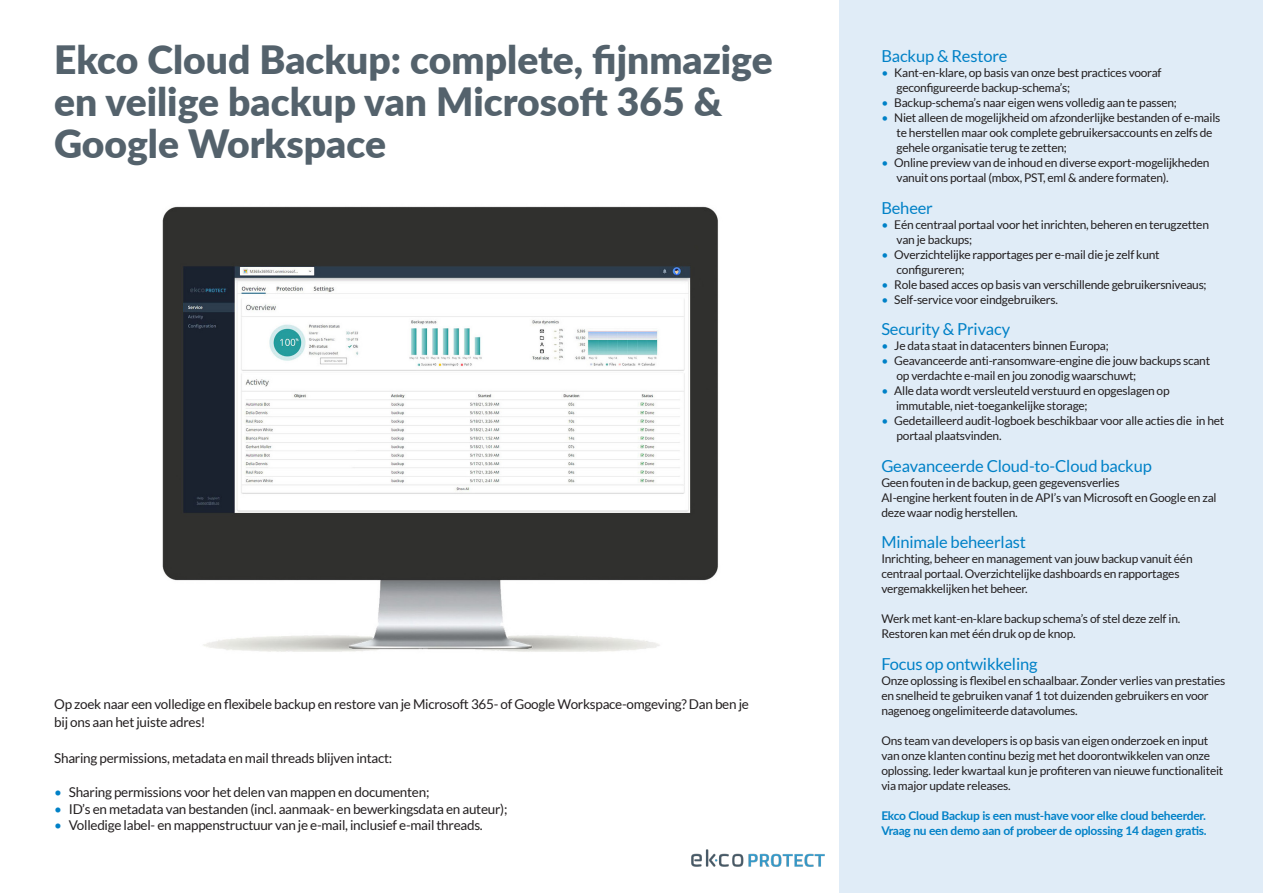
<style>
.page{position:relative;width:1263px;height:893px;background:#fff}
.page>*{position:absolute;margin:0;border:0;box-sizing:border-box;transform-origin:0 0}
.t1{font:900 39px/42px "Lato";color:#54626c}
.Main_Body{font:16.5px "Lato";letter-spacing:-.01em;color:#0081c7}
.Main_Body-2{font:13.5px/18px "Lato";letter-spacing:-.02em;color:#231f20}
.Main_Body-3{font:12px/15px "Lato";letter-spacing:-.02em;color:#231f20}
.Main_Body-4{font:700 12px/15px "Lato";letter-spacing:-.02em;color:#0081c7}
.s1{color:#0081c7}
</style>
<div class="page">
<div style="left:840px;top:0;width:423px;height:893px;background:#e0ecf7"></div>
<img style="left:162px;top:206px;width:556px;height:446px">
<img style="left:691px;top:849px;width:134px;height:18px">
<p class="t1" style="left:54px;top:37px;width:720px">Ekco Cloud Backup: complete, fijnmazige en veilige backup van Microsoft 365 &amp;<br>Google Workspace</p>
<p class="Main_Body-2" style="left:54px;top:695px;width:696px">Op zoek naar een volledige en flexibele backup en restore van je Microsoft 365- of Google Workspace-omgeving? Dan ben je bij ons aan het juiste adres!</p>
<p class="Main_Body-2" style="left:54px;top:749px;width:340px">Sharing permissions, metadata en mail threads blijven intact:</p>
<p class="Main_Body-2" style="left:54px;top:783px;width:377px"><span class="s1">•</span> Sharing permissions voor het delen van mappen en documenten;</p>
<p class="Main_Body-2" style="left:54px;top:800px;width:455px"><span class="s1">•</span> ID’s en metadata van bestanden (incl. aanmaak- en bewerkingsdata en auteur);</p>
<p class="Main_Body-2" style="left:54px;top:816px;width:430px"><span class="s1">•</span> Volledige label- en mappenstructuur van je e-mail, inclusief e-mail threads.</p>
<p class="Main_Body" style="left:881px;top:47px;width:128px">Backup &amp; Restore</p>
<p class="Main_Body-3" style="left:896px;top:65px;width:266px;text-indent:-15px"><span class="s1">•</span> Kant-en-klare, op basis van onze best practices vooraf geconfigureerde backup-schema’s;</p>
<p class="Main_Body-3" style="left:881px;top:95px;width:297px"><span class="s1">•</span> Backup-schema’s naar eigen wens volledig aan te passen;</p>
<p class="Main_Body-3" style="left:896px;top:110px;width:325px;text-indent:-15px"><span class="s1">•</span> Niet alleen de mogelijkheid om afzonderlijke bestanden of e-mails te herstellen maar ook complete gebruikersaccounts en zelfs de gehele organisatie terug te zetten;</p>
<p class="Main_Body-3" style="left:896px;top:155px;width:314px;text-indent:-15px"><span class="s1">•</span> Online preview van de inhoud en diverse export-mogelijkheden vanuit ons portaal (mbox, PST, eml &amp; andere formaten).</p>
<p class="Main_Body" style="left:881px;top:199px;width:53px">Beheer</p>
<p class="Main_Body-3" style="left:896px;top:217px;width:314px;text-indent:-15px"><span class="s1">•</span> Eén centraal portaal voor het inrichten, beheren en terugzetten van je backups;</p>
<p class="Main_Body-3" style="left:896px;top:247px;width:265px;text-indent:-15px"><span class="s1">•</span> Overzichtelijke rapportages per e-mail die je zelf kunt configureren;</p>
<p class="Main_Body-3" style="left:881px;top:277px;width:327px"><span class="s1">•</span> Role based acces op basis van verschillende gebruikersniveaus;</p>
<p class="Main_Body-3" style="left:881px;top:292px;width:178px"><span class="s1">•</span> Self-service voor eindgebruikers.</p>
<p class="Main_Body" style="left:881px;top:320px;width:130px">Security &amp; Privacy</p>
<p class="Main_Body-3" style="left:881px;top:338px;width:229px"><span class="s1">•</span> Je data staat in datacenters binnen Europa;</p>
<p class="Main_Body-3" style="left:896px;top:353px;width:315px;text-indent:-15px"><span class="s1">•</span> Geavanceerde anti-ransomware-engine die jouw backups scant op verdachte e-mail en jou zonodig waarschuwt;</p>
<p class="Main_Body-3" style="left:896px;top:383px;width:275px;text-indent:-15px"><span class="s1">•</span> Alle data wordt versleuteld verstuurd en opgeslagen op immutable, niet-toegankelijke storage;</p>
<p class="Main_Body-3" style="left:896px;top:413px;width:329px;text-indent:-15px"><span class="s1">•</span> Gedetailleerd audit-logboek beschikbaar voor alle acties die in het portaal plaatsvinden.</p>
<p class="Main_Body" style="left:881px;top:457px;width:272px">Geavanceerde Cloud-to-Cloud backup</p>
<p class="Main_Body-3" style="left:881px;top:475px;width:240px">Geen fouten in de backup, geen gegevensverlies</p>
<p class="Main_Body-3" style="left:881px;top:490px;width:337px">AI-engine herkent fouten in de API’s van Microsoft en Google en zal deze waar nodig herstellen.</p>
<p class="Main_Body" style="left:881px;top:533px;width:146px">Minimale beheerlast</p>
<p class="Main_Body-3" style="left:881px;top:551px;width:313px">Inrichting, beheer en management van jouw backup vanuit één centraal portaal. Overzichtelijke dashboards en rapportages vergemakkelijken het beheer.</p>
<p class="Main_Body-3" style="left:881px;top:611px;width:300px">Werk met kant-en-klare backup schema’s of stel deze zelf in.<br>Restoren kan met één druk op de knop.</p>
<p class="Main_Body" style="left:881px;top:655px;width:158px">Focus op ontwikkeling</p>
<p class="Main_Body-3" style="left:881px;top:673px;width:346px">Onze oplossing is flexibel en schaalbaar. Zonder verlies van prestaties en snelheid te gebruiken vanaf 1 tot duizenden gebruikers en voor nagenoeg ongelimiteerde datavolumes.</p>
<p class="Main_Body-3" style="left:881px;top:733px;width:344px">Ons team van developers is op basis van eigen onderzoek en input van onze klanten continu bezig met het doorontwikkelen van onze oplossing. Ieder kwartaal kun je profiteren van nieuwe functionaliteit via major update releases.</p>
<p class="Main_Body-4" style="left:881px;top:807px;width:327px">Ekco Cloud Backup is een must-have voor elke cloud beheerder.<br>Vraag nu een demo aan of probeer de oplossing 14 dagen gratis.</p>
</div>
